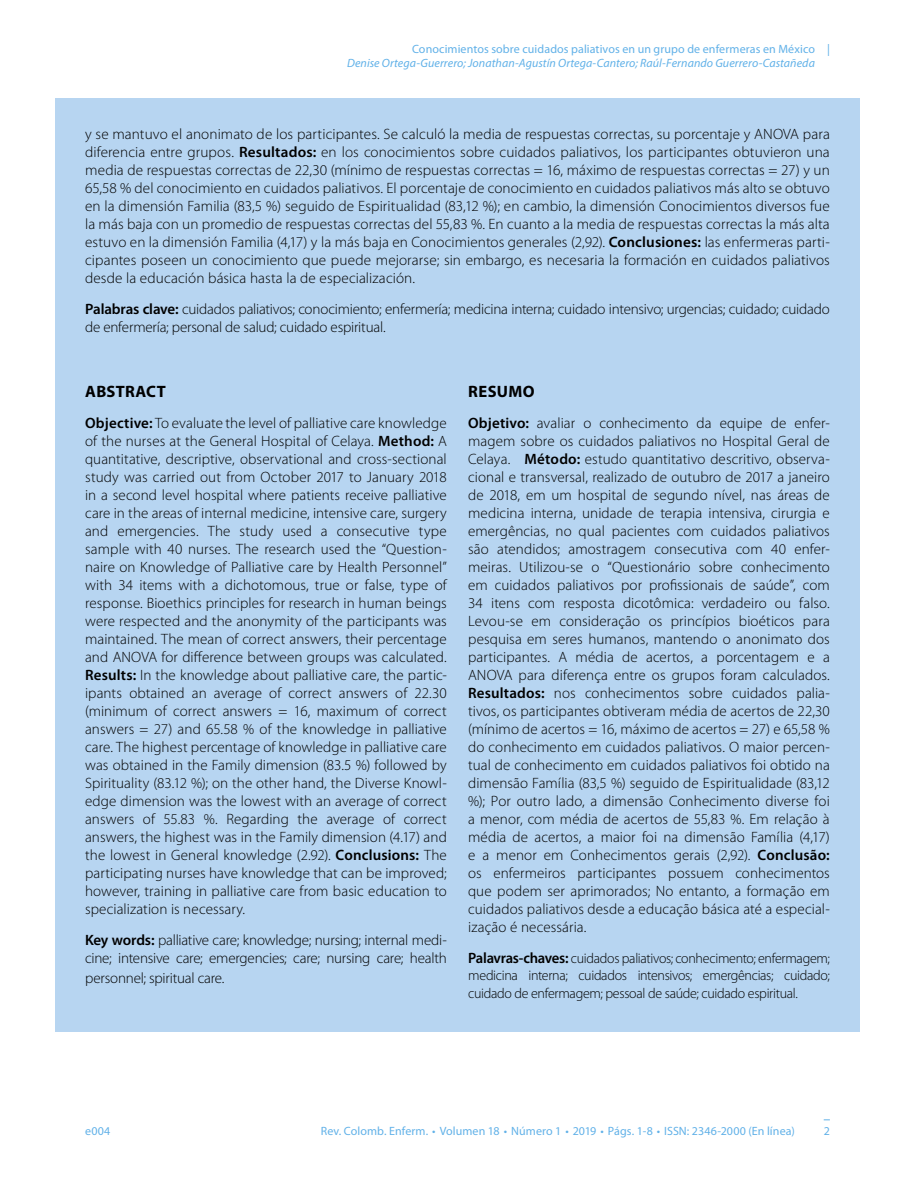
<style>
.page{position:relative;width:915px;height:1191px;background:#fff}
.page>*{position:absolute;margin:0;border:0;box-sizing:border-box;transform-origin:0 0}
.t1{font:700 16.5px "Myriad Pro";letter-spacing:.02em;color:#000}
.t2{font:300 15px/18px "Myriad Pro";letter-spacing:-.01em;color:#000;text-align:justify}
.t3{font:300 14.25px/17.5px "Myriad Pro";letter-spacing:-.02em;color:#000;text-align:justify}
.t4{font:12px "Myriad Pro";letter-spacing:.01em;color:#61b1e8}
.t5{font:italic 12px "Myriad Pro";letter-spacing:.005em;color:#61b1e8}
.s1{font-weight:600}
.s2{font-weight:600;font-size:15px}
</style>
<div class="page">
<div style="left:55px;top:98px;width:804px;height:933px;background:#b7d5f1"></div>
<p class="t4" style="left:412px;top:41px;width:419px">Conocimientos sobre cuidados paliativos en un grupo de enfermeras en México |</p>
<p class="t5" style="left:347px;top:56px;width:469px">Denise Ortega-Guerrero; Jonathan-Agustín Ortega-Cantero; Raúl-Fernando Guerrero-Castañeda</p>
<p class="t2" style="left:85px;top:125px;width:746px">y se mantuvo el anonimato de los participantes. Se calculó la media de respuestas correctas, su porcentaje y ANOVA para diferencia entre grupos. <span class="s1">Resultados:</span> en los conocimientos sobre cuidados paliativos, los participantes obtuvieron una media de respuestas correctas de 22,30 (mínimo de respuestas correctas = 16, máximo de respuestas correctas = 27) y un 65,58 % del conocimiento en cuidados paliativos. El porcentaje de conocimiento en cuidados paliativos más alto se obtuvo en la dimensión Familia (83,5 %) seguido de Espiritualidad (83,12 %); en cambio, la dimensión Conocimientos diversos fue la más baja con un promedio de respuestas correctas del 55,83 %. En cuanto a la media de respuestas correctas la más alta estuvo en la dimensión Familia (4,17) y la más baja en Conocimientos generales (2,92). <span class="s1">Conclusiones:</span> las enfermeras parti&shy;cipantes poseen un conocimiento que puede mejorarse; sin embargo, es necesaria la formación en cuidados paliativos desde la educación básica hasta la de especialización.</p>
<p class="t2" style="left:85px;top:300px;width:746px"><span class="s1">Palabras clave:</span> cuidados paliativos; conocimiento; enfermería; medicina interna; cuidado intensivo; urgencias; cuidado; cuidado de enfermería; personal de salud; cuidado espiritual.</p>
<p class="t1" style="left:85px;top:381px;width:82px">ABSTRACT</p>
<p class="t2" style="left:85px;top:414px;width:363px"><span class="s1">Objective:</span> To evaluate the level of palliative care knowledge of the nurses at the General Hospital of Celaya. <span class="s1">Method:</span> A quantitative, descriptive, observational and cross-sectional study was carried out from October 2017 to January 2018 in a second level hospital where patients receive palliative care in the areas of internal medicine, intensive care, surgery and emergencies. The study used a consecutive type sample with 40 nurses. The research used the “Question&shy;naire on Knowledge of Palliative care by Health Personnel” with 34 items with a dichotomous, true or false, type of response. Bioethics principles for research in human beings were respected and the anonymity of the participants was maintained. The mean of correct answers, their percentage and ANOVA for difference between groups was calculated.<br><span class="s1">Results:</span> In the knowledge about palliative care, the partic&shy;ipants obtained an average of correct answers of 22.30 (minimum of correct answers = 16, maximum of correct answers = 27) and 65.58 % of the knowledge in palliative care. The highest percentage of knowledge in palliative care was obtained in the Family dimension (83.5 %) followed by Spirituality (83.12 %); on the other hand, the Diverse Knowl&shy;edge dimension was the lowest with an average of correct answers of 55.83 %. Regarding the average of correct answers, the highest was in the Family dimension (4.17) and the lowest in General knowledge (2.92). <span class="s1">Conclusions:</span> The participating nurses have knowledge that can be improved; however, training in palliative care from basic education to specialization is necessary.</p>
<p class="t2" style="left:85px;top:931px;width:363px"><span class="s1">Key words:</span> palliative care; knowledge; nursing; internal medi&shy;cine; intensive care; emergencies; care; nursing care; health</p>
<p class="t2" style="left:85px;top:969px;width:141px">personnel; spiritual care.</p>
<p class="t1" style="left:468px;top:381px;width:68px">RESUMO</p>
<p class="t2" style="left:468px;top:414px;width:363px"><span class="s1">Objetivo:</span> avaliar o conhecimento da equipe de enfer&shy;magem sobre os cuidados paliativos no Hospital Geral de Celaya. <span class="s1">Método:</span> estudo quantitativo descritivo, observa&shy;cional e transversal, realizado de outubro de 2017 a janeiro de 2018, em um hospital de segundo nível, nas áreas de medicina interna, unidade de terapia intensiva, cirurgia e emergências, no qual pacientes com cuidados paliativos são atendidos; amostragem consecutiva com 40 enfer&shy;meiras. Utilizou-se o “Questionário sobre conhecimento em cuidados paliativos por profissionais de saúde”, com 34 itens com resposta dicotômica: verdadeiro ou falso.<br>Levou-se em consideração os princípios bioéticos para pesquisa em seres humanos, mantendo o anonimato dos participantes. A média de acertos, a porcentagem e a ANOVA para diferença entre os grupos foram calculados.<br><span class="s1">Resultados:</span> nos conhecimentos sobre cuidados palia&shy;tivos, os participantes obtiveram média de acertos de 22,30 (mínimo de acertos = 16, máximo de acertos = 27) e 65,58 % do conhecimento em cuidados paliativos. O maior percen&shy;tual de conhecimento em cuidados paliativos foi obtido na dimensão Família (83,5 %) seguido de Espiritualidade (83,12 %); Por outro lado, a dimensão Conhecimento diverse foi a menor, com média de acertos de 55,83 %. Em relação à média de acertos, a maior foi na dimensão Família (4,17) e a menor em Conhecimentos gerais (2,92). <span class="s1">Conclusão: </span>os enfermeiros participantes possuem conhecimentos que podem ser aprimorados; No entanto, a formação em cuidados paliativos desde a educação básica até a especial&shy;ização é necessária.</p>
<p class="t3" style="left:468px;top:949px;width:363px"><span class="s2">Palavras-chaves:</span> cuidados paliativos; conhecimento; enfermagem; medicina interna; cuidados intensivos; emergências; cuidado; cuidado de enfermagem; pessoal de saúde; cuidado espiritual.</p>
<p class="t4" style="left:85px;top:1123px;width:27px">e004</p>
<p class="t4" style="left:321px;top:1123px;width:475px">Rev. Colomb. Enferm. • Volumen 18 • Número 1 • 2019 • Págs. 1-8 • ISSN: 2346-2000 (En línea)</p>
<p class="t4" style="left:823px;top:1123px;width:8px">2</p>
</div>
